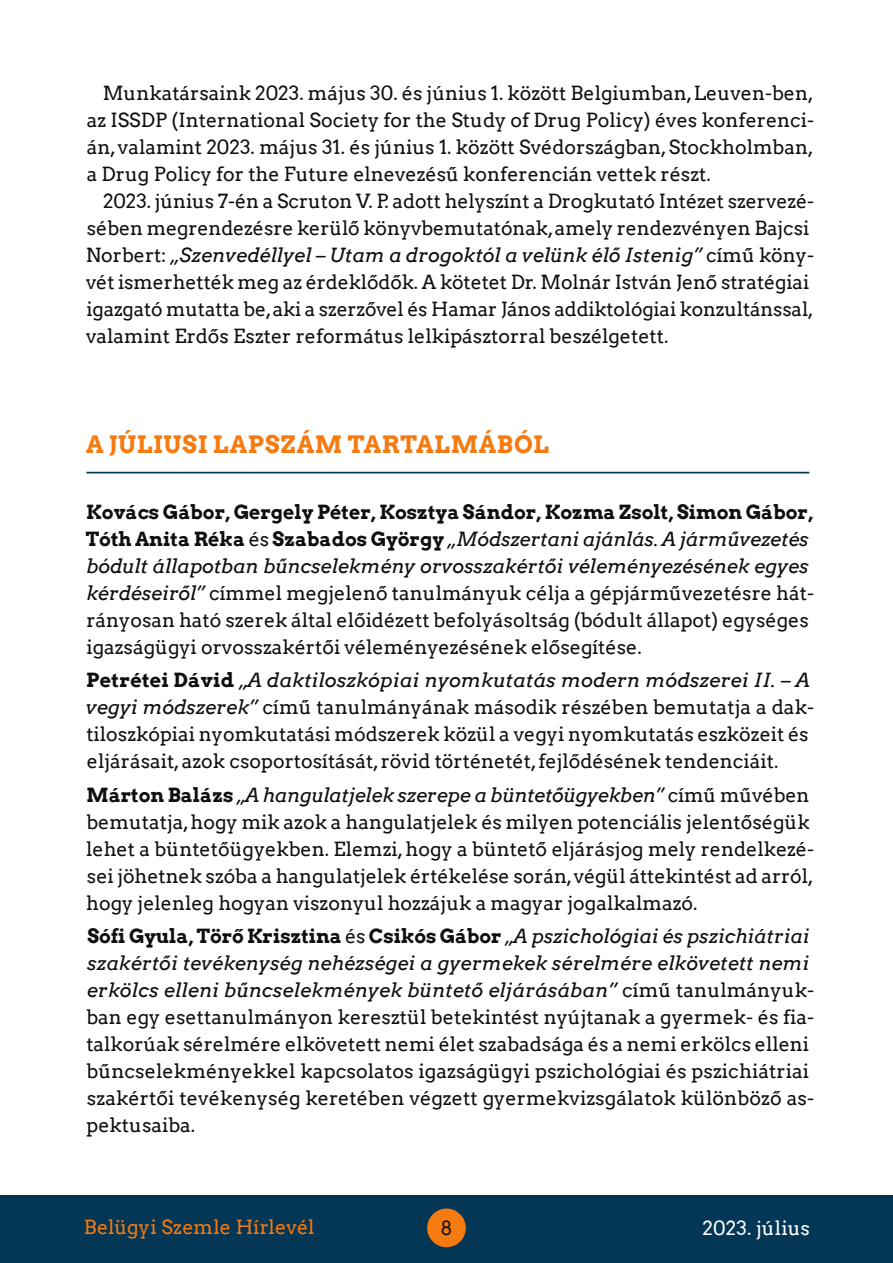
<style>
.page{position:relative;width:893px;height:1263px;background:#fff}
.page>*{position:absolute;margin:0;border:0;box-sizing:border-box;transform-origin:0 0}
.t1{font:700 24px "Arvo";letter-spacing:.025em;color:#f57a10}
.t2{font:19.5px/27px "Arvo";color:#0f0f0d}
.t3{font:19.5px "Arvo";letter-spacing:.01em;color:#f57a10}
.t4{font:19.5px "Arvo";color:#fff}
.s1{font-style:italic}
.s2{font-weight:700}
</style>
<div class="page">
<div style="left:0;top:1195px;width:893px;height:68px;background:#043656"></div>
<div style="left:427px;top:1208px;width:39px;height:39px;background:#f57a10;border-radius:50%"></div>
<hr style="left:86px;top:472px;width:723px;height:1px;background:#043656">
<p class="t2" style="left:87px;top:79px;width:729px;text-align:justify;text-indent:16px">Munkatársaink 2023. május 30. és június 1. között Belgiumban,Leuven-ben, az ISSDP (International Society for the Study of Drug Policy) éves konferenci&shy;án,valamint 2023. május 31. és június 1. között Svédországban,Stockholmban, a Drug Policy for the Future elnevezésű konferencián vettek részt.</p>
<p class="t2" style="left:86px;top:187px;width:730px;text-indent:17px">2023. június 7-én a Scruton V. P. adott helyszínt a Drogkutató Intézet szervezé&shy;sében megrendezésre kerülő könyvbemutatónak,amely rendezvényen Bajcsi Norbert: <span class="s1">„Szenvedéllyel – Utam a drogoktól a velünk élő Istenig”</span> című köny&shy;vét ismerhették meg az érdeklődők. A kötetet Dr. Molnár István Jenő stratégiai igazgató mutatta be,aki a szerzővel és Hamar János addiktológiai konzultánssal, valamint Erdős Eszter református lelkipásztorral beszélgetett.</p>
<p class="t1" style="left:86px;top:429px;width:464px">A JÚLIUSI LAPSZÁM TARTALMÁBÓL</p>
<p class="t2" style="left:86px;top:498px;width:730px"><span class="s2">Kovács Gábor, Gergely Péter, Kosztya Sándor, Kozma Zsolt, Simon Gábor, Tóth Anita Réka</span> és <span class="s2">Szabados György</span> <span class="s1">„Módszertani ajánlás. A járművezetés bódult állapotban bűncselekmény orvosszakértői véleményezésének egyes kérdéseiről”</span> címmel megjelenő tanulmányuk célja a gépjárművezetésre hát&shy;rányosan ható szerek által előidézett befolyásoltság (bódult állapot) egységes igazságügyi orvosszakértői véleményezésének elősegítése.</p>
<p class="t2" style="left:86px;top:667px;width:730px"><span class="s2">Petrétei Dávid</span> <span class="s1">„A daktiloszkópiai nyomkutatás modern módszerei II. – A vegyi módszerek”</span> című tanulmányának második részében bemutatja a dak&shy;tiloszkópiai nyomkutatási módszerek közül a vegyi nyomkutatás eszközeit és eljárásait,azok csoportosítását,rövid történetét,fejlődésének tendenciáit.</p>
<p class="t2" style="left:86px;top:781px;width:729px"><span class="s2">Márton Balázs</span> <span class="s1">„A hangulatjelek szerepe a büntetőügyekben”</span> című művében bemutatja,hogy mik azok a hangulatjelek és milyen potenciális jelentőségük lehet a büntetőügyekben. Elemzi,hogy a büntető eljárásjog mely rendelkezé&shy;sei jöhetnek szóba a hangulatjelek értékelése során,végül áttekintést ad arról, hogy jelenleg hogyan viszonyul hozzájuk a magyar jogalkalmazó.</p>
<p class="t2" style="left:86px;top:922px;width:729px"><span class="s2">Sófi Gyula, Törő Krisztina</span> és <span class="s2">Csikós Gábor</span> <span class="s1">„A pszichológiai és pszichiátriai szakértői tevékenység nehézségei a gyermekek sérelmére elkövetett nemi erkölcs elleni bűncselekmények büntető eljárásában”</span> című tanulmányuk&shy;ban egy esettanulmányon keresztül betekintést nyújtanak a gyermek- és fia&shy;talkorúak sérelmére elkövetett nemi élet szabadsága és a nemi erkölcs elleni bűncselekményekkel kapcsolatos igazságügyi pszichológiai és pszichiátriai szakértői tevékenység keretében végzett gyermekvizsgálatok különböző as&shy;pektusaiba.</p>
<p class="t3" style="left:84px;top:1215px;width:232px">Belügyi Szemle Hírlevél</p>
<p class="t2" style="left:440px;top:1215px;width:14px">8</p>
<p class="t4" style="left:703px;top:1216px;width:109px">2023. július</p>
</div>
